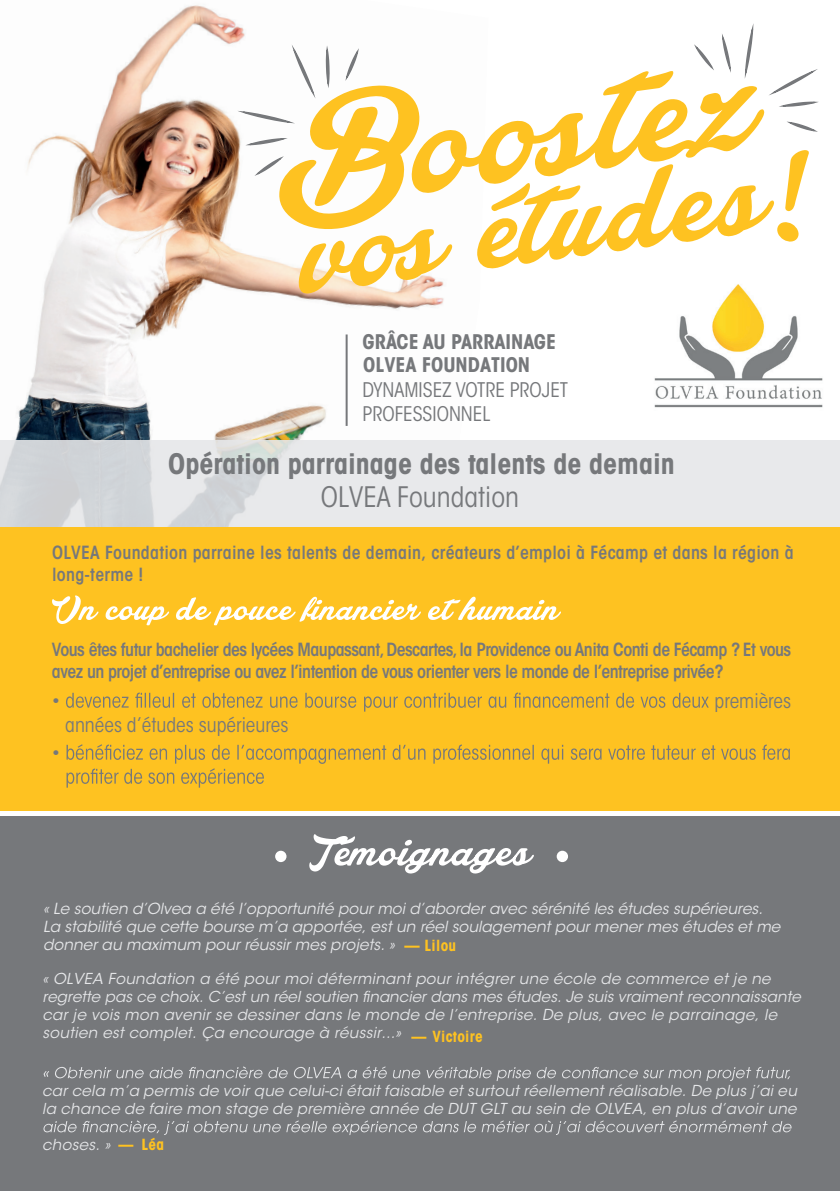
<style>
.page{position:relative;width:840px;height:1191px;background:#fff}
.page>*{position:absolute;margin:0;border:0;box-sizing:border-box;transform-origin:0 0}
.t1{font:700 condensed 28px "ITC Avant Garde Std";color:#76787b}
.t2{font:condensed 28px "ITC Avant Garde Std";color:#76787b}
.t3{font:condensed 20px/24px "ITC Avant Garde Std";color:#76787b}
.t4{font:700 condensed 20px "ITC Avant Garde Std";color:#76787b}
.t5{font:600 condensed 18px/21.6px "ITC Avant Garde Std";letter-spacing:-.03em;color:#76787b}
.t6{font:600 condensed 18px/21.6px "ITC Avant Garde Std";letter-spacing:.015em;color:#76787b}
.t7{font:italic 15.2px/18.2px "ITC Avant Garde Std";color:#e6e7e9}
.t8{font:700 condensed 15.2px "ITC Avant Garde Std";letter-spacing:.02em;color:#fec221}
.t9{font:italic 15px/18px "ITC Avant Garde Std";letter-spacing:.02em;color:#e6e7e9}
.s1{font-weight:700;font-style:normal;font-stretch:condensed;color:#fec221}
.s2{font-size:15px}
</style>
<div class="page">
<img style="left:15px;top:5px;width:429px;height:435px">
<div style="left:0;top:440px;width:839px;height:92px;background:linear-gradient(to right,#d6d9dc,#eeeff0)"></div>
<div style="left:0;top:816px;width:839px;height:375px;background:#76787b"></div>
<svg style="left:242px;top:28px;width:573px;height:266px"></svg>
<svg style="left:43px;top:1066px;width:746px;height:15px"></svg>
<svg style="left:43px;top:1120px;width:748px;height:15px"></svg>
<svg style="left:309px;top:834px;width:224px;height:39px"></svg>
<div style="left:556px;top:850px;width:11px;height:12px;background:#fff;border-radius:50%"></div>
<div style="left:275px;top:850px;width:11px;height:12px;background:#fff;border-radius:50%"></div>
<hr style="left:345px;top:334px;width:2px;height:92px;background:#76787b">
<div style="left:0;top:527px;width:839px;height:283px;background:#fec221"></div>
<svg style="left:52px;top:595px;width:508px;height:30px"></svg>
<svg style="left:66px;top:692px;width:642px;height:19px"></svg>
<svg style="left:66px;top:744px;width:723px;height:43px"></svg>
<img style="left:649px;top:257px;width:174px;height:151px">
<h2 class="t4" style="left:362px;top:329px;width:195px">GRÂCE AU PARRAINAGE</h2>
<h2 class="t3" style="left:362px;top:378px;width:207px">DYNAMISEZ VOTRE PROJET<br>PROFESSIONNEL</h2>
<h2 class="t4" style="left:363px;top:352px;width:168px">OLVEA FOUNDATION</h2>
<h1 class="t1" style="left:168px;top:445px;width:508px">Opération parrainage des talents de demain</h1>
<h1 class="t2" style="left:321px;top:480px;width:199px">OLVEA Foundation</h1>
<p class="t6" style="left:52px;top:541px;width:742px">OLVEA Foundation parraine les talents de demain, créateurs d’emploi à Fécamp et dans la région à long-terme !</p>
<p class="t5" style="left:52px;top:638px;width:740px">Vous êtes futur bachelier des lycées Maupassant,Descartes,la Providence ou Anita Conti de Fécamp ? Et vous avez un projet d’entreprise ou avez l’intention de vous orienter vers le monde de l’entreprise privée?</p>
<h2 class="t3" style="left:52px;top:688px;width:10px">•</h2>
<h2 class="t3" style="left:714px;top:688px;width:78px">premières</h2>
<h2 class="t3" style="left:65px;top:712px;width:224px">années d’études supérieures</h2>
<h2 class="t3" style="left:52px;top:740px;width:10px">•</h2>
<p class="t7" style="left:43px;top:899px;width:738px">« Le soutien d’Olvea a été l’opportunité pour moi d’aborder avec sérénité les études supérieures.<br>La stabilité que cette bourse m’a apportée, est un réel soulagement pour mener mes études et me donner au maximum pour réussir mes projets. » <span class="s1">— Lilou</span></p>
<p class="t9" style="left:43px;top:970px;width:759px">« OLVEA Foundation a été pour moi déterminant pour intégrer une école de commerce et je ne regrette pas ce choix. C’est un réel soutien financier dans mes études. Je suis vraiment reconnaissante car je vois mon avenir se dessiner dans le monde de l’entreprise. De plus, avec le parrainage, le soutien est complet. Ça encourage à réussir...»</p>
<p class="t8" style="left:411px;top:1026px;width:73px"><span class="s2">—</span> Victoire</p>
<p class="t9" style="left:42px;top:1082px;width:755px">car cela m’a permis de voir que celui-ci était faisable et surtout réellement réalisable. De plus j’ai eu la chance de faire mon stage de première année de DUT GLT au sein de OLVEA, en plus d’avoir une</p>
<p class="t9" style="left:42px;top:1136px;width:93px">choses. » <span class="s1">—</span></p>
<p class="t8" style="left:141px;top:1135px;width:24px">Léa</p>
</div>
